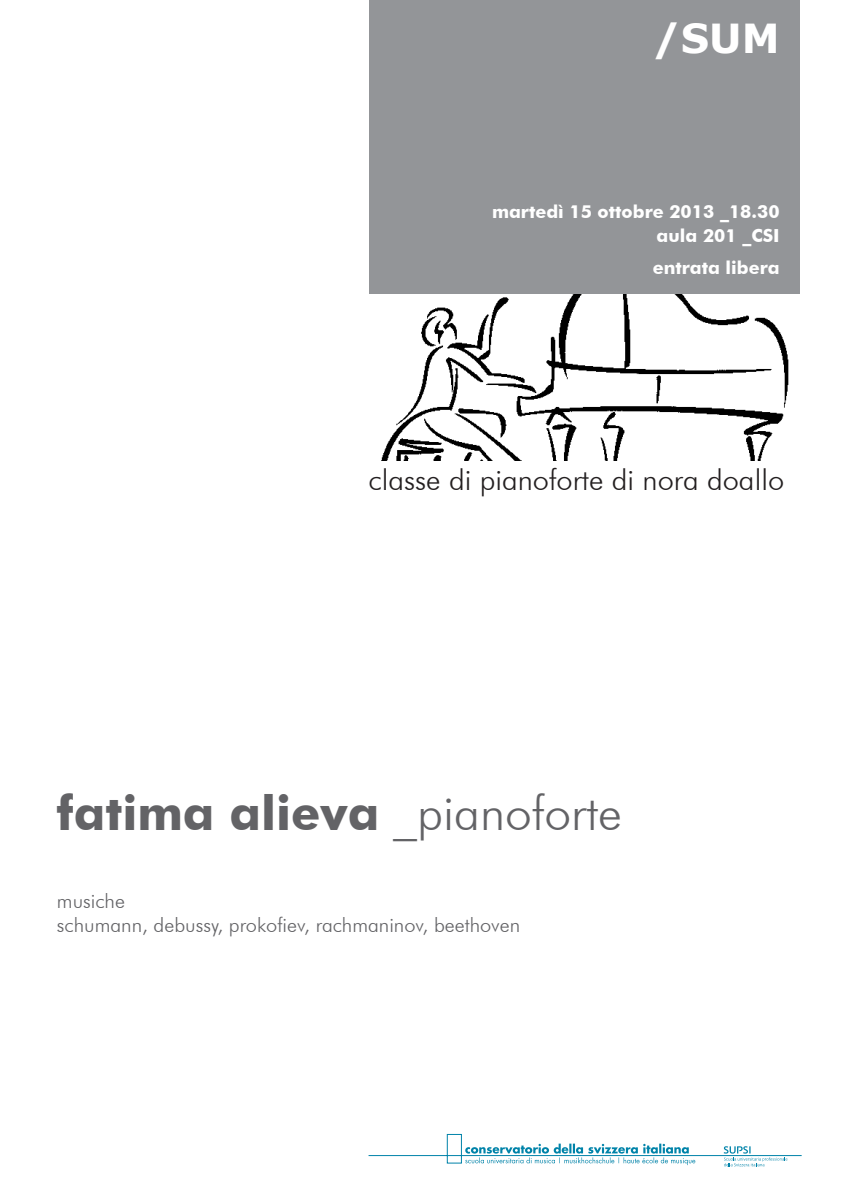
<style>
.page{position:relative;width:842px;height:1191px;background:#fff}
.page>*{position:absolute;margin:0;border:0;box-sizing:border-box;transform-origin:0 0}
.t1{font:700 48px "Futura BT";color:#636366}
.t2{font:700 40px "Verdana";color:#fff}
.t3{font:300 29px "Futura BT";color:#231f20}
.t4{font:300 20px/24px "Futura BT";color:#636366}
.t5{font:700 18px/24px "Futura BT";color:#fff;text-align:right}
.s1{font-weight:300}
</style>
<div class="page">
<div style="left:369px;top:0;width:430px;height:295px;background:#939598"></div>
<svg style="left:368px;top:1134px;width:434px;height:32px"></svg>
<img style="left:381px;top:295px;width:408px;height:165px">
<h2 class="t2" style="left:653px;top:10px;width:128px">/SUM</h2>
<p class="t5" style="left:492px;top:199px;width:289px">martedì 15 ottobre 2013 _18.30 aula 201 _CSI</p>
<p class="t5" style="left:653px;top:255px;width:128px">entrata libera</p>
<h3 class="t3" style="left:369px;top:462px;width:417px">classe di pianoforte di nora doallo</h3>
<h1 class="t1" style="left:57px;top:783px;width:567px">fatima alieva <span class="s1">_pianoforte</span></h1>
<p class="t4" style="left:57px;top:888px;width:465px">musiche<br>schumann, debussy, prokofiev, rachmaninov, beethoven</p>
</div>
